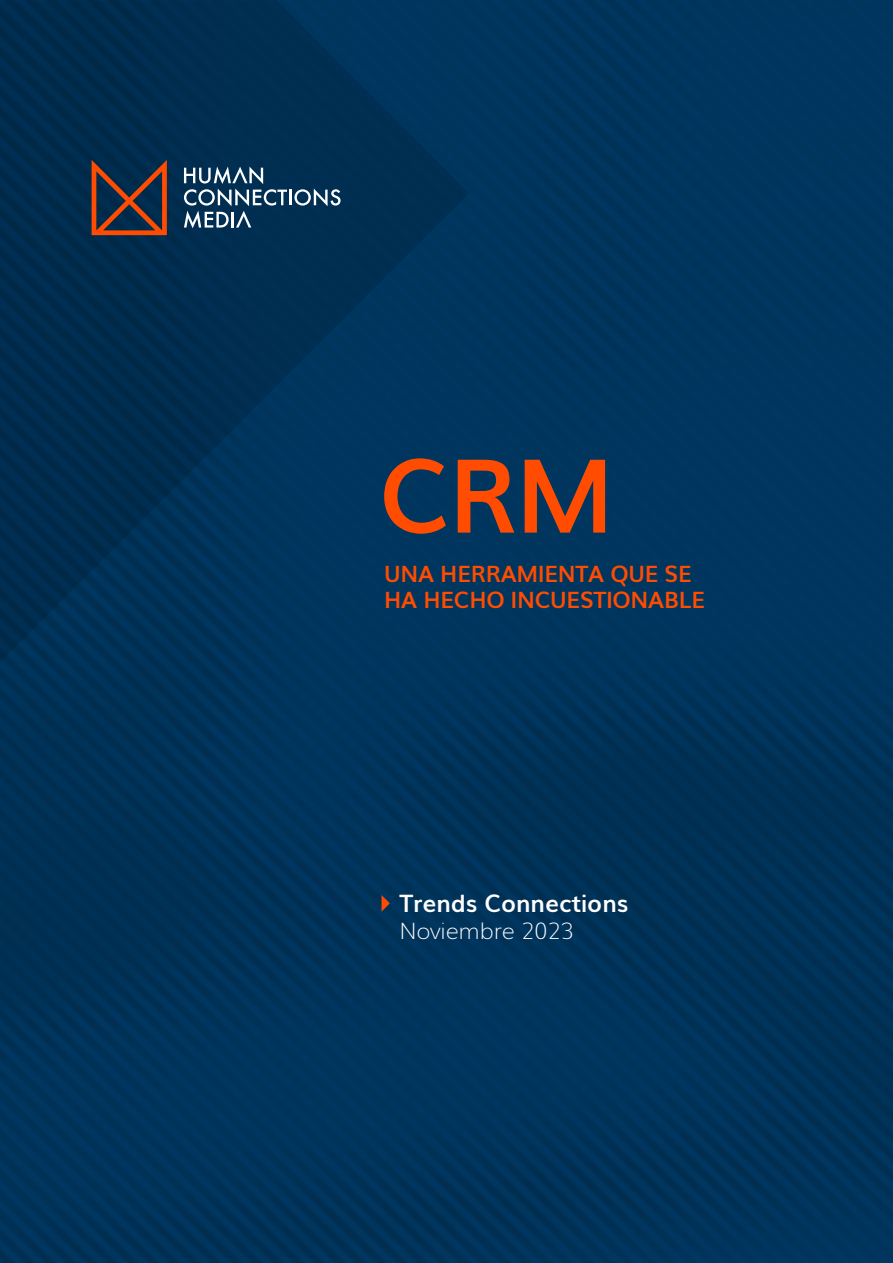
<style>
.page{position:relative;width:893px;height:1263px;background:#fff}
.page>*{position:absolute;margin:0;border:0;box-sizing:border-box;transform-origin:0 0}
.t1{font:700 102.45px "Muli";color:#ff4c00}
.t2{font:700 24px "Muli";color:#fff}
.t3{font:700 22.5px/26.1px "Muli";letter-spacing:-.01em;color:#ff4c00}
.t4{font:200 22.5px "Muli";color:#fff}
</style>
<div class="page">
<img style="left:0;top:0;width:893px;height:1263px">
<svg style="left:184px;top:166px;width:157px;height:62px;background:#2e5471"></svg>
<svg style="left:92px;top:160px;width:75px;height:75px;background:#503534"></svg>
<svg style="left:382px;top:895px;width:8px;height:17px"></svg>
<h1 class="t1" style="left:379px;top:413px;width:237px">CRM</h1>
<p class="t3" style="left:384px;top:559px;width:323px">UNA HERRAMIENTA QUE SE<br>HA HECHO INCUESTIONABLE</p>
<p class="t2" style="left:399px;top:884px;width:230px">Trends Connections</p>
<p class="t4" style="left:399px;top:914px;width:176px">Noviembre 2023</p>
</div>
